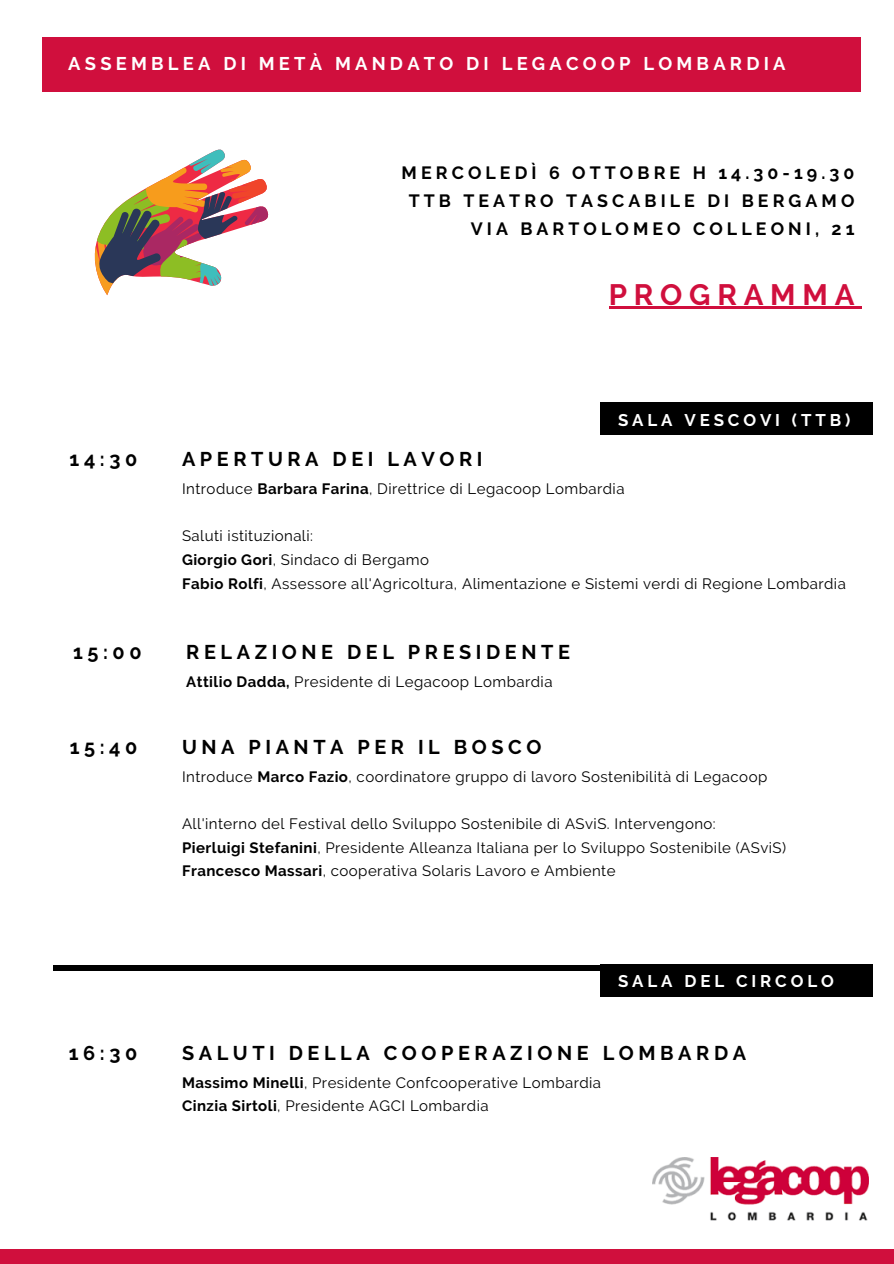
<style>
.page{position:relative;width:894px;height:1264px;background:#fff}
.page>*{position:absolute;margin:0;border:0;box-sizing:border-box;transform-origin:0 0}
.t1{font:700 29.4px "Raleway";letter-spacing:.23em;color:#d00f3d}
.t2{font:700 19.8px "Raleway";letter-spacing:.23em;color:#000}
.t3{font:700 18.3px "Raleway";letter-spacing:.23em;color:#fff}
.t4{font:700 17.7px/28.2px "Raleway";letter-spacing:.23em;color:#000;text-align:center}
.t5{font:700 16.8px "Raleway";letter-spacing:.23em;color:#fff}
.t6{font:15px "Raleway";letter-spacing:.03em;color:#000}
.s1{font-weight:700}
</style>
<div class="page">
<div style="left:43px;top:38px;width:817px;height:54px;background:#d00f3d"></div>
<img style="left:652px;top:1157px;width:216px;height:64px">
<div style="left:0;top:1249px;width:893px;height:14px;background:#d00f3d"></div>
<hr style="left:608px;top:307px;width:253px;height:2px;background:#d00f3d">
<svg style="left:94px;top:149px;width:175px;height:147px"></svg>
<div style="left:53px;top:965px;width:788px;height:6px;background:#000"></div>
<div style="left:600px;top:402px;width:272px;height:33px;background:#000"></div>
<div style="left:600px;top:963px;width:272px;height:33px;background:#000"></div>
<p class="t3" style="left:68px;top:52px;width:718px">ASSEMBLEA DI METÀ MANDATO DI LEGACOOP LOMBARDIA</p>
<p class="t4" style="left:401px;top:158px;width:454px">MERCOLEDÌ 6 OTTOBRE H 14.30-19.30<br>TTB TEATRO TASCABILE DI BERGAMO</p>
<p class="t4" style="left:470px;top:214px;width:385px">VIA BARTOLOMEO COLLEONI, 21</p>
<p class="t1" style="left:608px;top:277px;width:247px">PROGRAMMA</p>
<p class="t5" style="left:618px;top:410px;width:234px">SALA VESCOVI (TTB)</p>
<p class="t2" style="left:70px;top:447px;width:69px">14:30</p>
<p class="t2" style="left:182px;top:447px;width:302px">APERTURA DEI LAVORI</p>
<p class="t6" style="left:182px;top:480px;width:444px">Introduce <span class="s1">Barbara Farina</span>, Direttrice di Legacoop Lombardia</p>
<p class="t6" style="left:182px;top:527px;width:132px">Saluti istituzionali:</p>
<p class="t6" style="left:182px;top:551px;width:248px"><span class="s1">Giorgio Gori</span>, Sindaco di Bergamo</p>
<p class="t6" style="left:182px;top:574px;width:665px"><span class="s1">Fabio Rolfi</span>, Assessore all'Agricoltura, Alimentazione e Sistemi verdi di Regione Lombardia</p>
<p class="t2" style="left:73px;top:640px;width:70px">15:00</p>
<p class="t2" style="left:186px;top:640px;width:385px">RELAZIONE DEL PRESIDENTE</p>
<p class="t6" style="left:186px;top:672px;width:367px"><span class="s1">Attilio Dadda,</span> Presidente di Legacoop Lombardia</p>
<p class="t2" style="left:70px;top:735px;width:69px">15:40</p>
<p class="t2" style="left:182px;top:735px;width:361px">UNA PIANTA PER IL BOSCO</p>
<p class="t6" style="left:182px;top:767px;width:586px">Introduce <span class="s1">Marco Fazio</span>, coordinatore gruppo di lavoro Sostenibilità di Legacoop</p>
<p class="t6" style="left:182px;top:815px;width:535px">All'interno del Festival dello Sviluppo Sostenibile di ASviS. Intervengono:</p>
<p class="t6" style="left:182px;top:838px;width:605px"><span class="s1">Pierluigi Stefanini</span>, Presidente Alleanza Italiana per lo Sviluppo Sostenibile (ASviS)</p>
<p class="t6" style="left:182px;top:862px;width:435px"><span class="s1">Francesco Massari</span>, cooperativa Solaris Lavoro e Ambiente</p>
<p class="t5" style="left:618px;top:971px;width:217px">SALA DEL CIRCOLO</p>
<p class="t2" style="left:69px;top:1041px;width:70px">16:30</p>
<p class="t2" style="left:182px;top:1041px;width:565px">SALUTI DELLA COOPERAZIONE LOMBARDA</p>
<p class="t6" style="left:182px;top:1073px;width:420px"><span class="s1">Massimo Minelli</span>, Presidente Confcooperative Lombardia</p>
<p class="t6" style="left:182px;top:1097px;width:308px"><span class="s1">Cinzia Sirtoli</span>, Presidente AGCI Lombardia</p>
</div>
